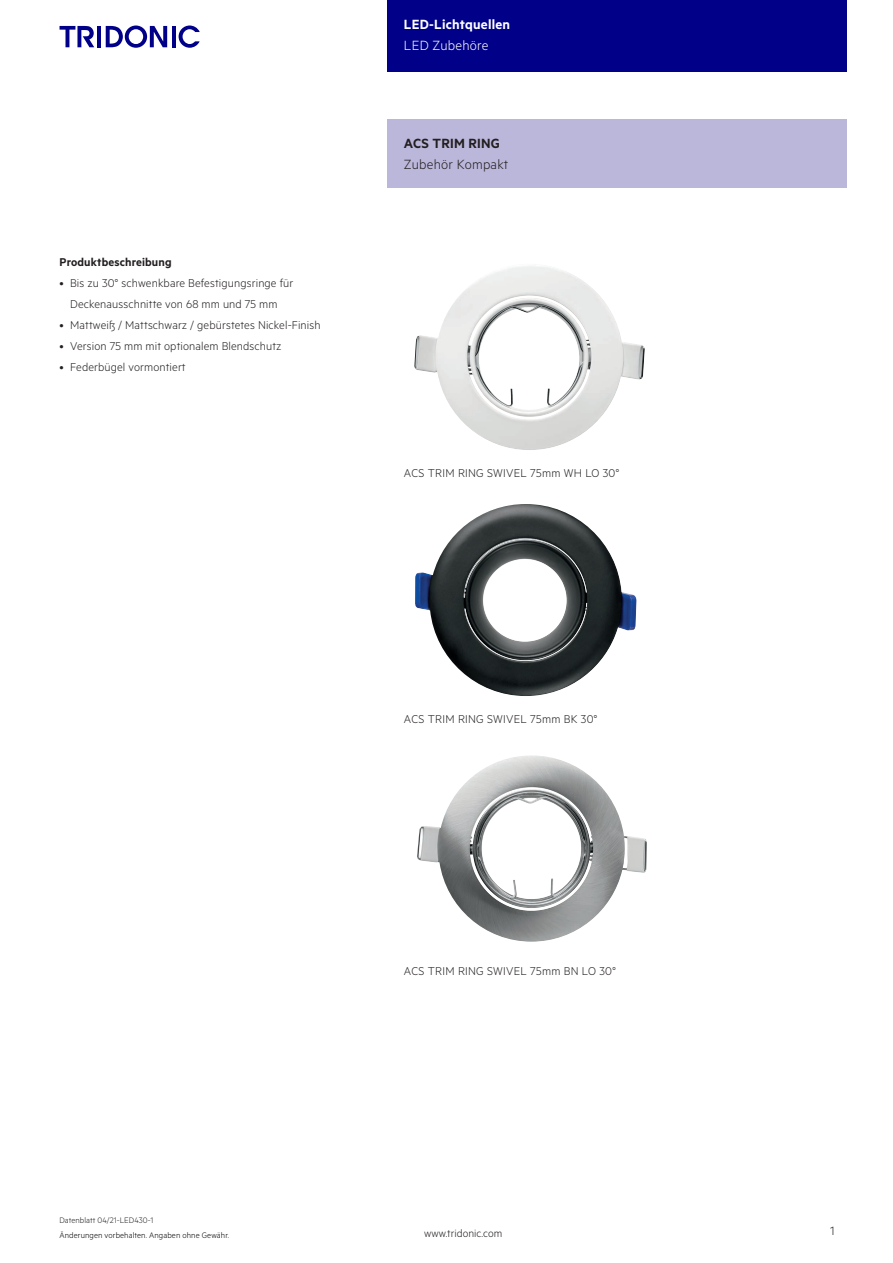
<style>
.page{position:relative;width:893px;height:1263px;background:#fff}
.page>*{position:absolute;margin:0;border:0;box-sizing:border-box;transform-origin:0 0}
.t1{font:15px "Tridonic Metric Print Semi";letter-spacing:.015em;color:#fff}
.t2{font:15px "Tridonic Metric Print Light";letter-spacing:.015em;color:#231f20}
.t3{font:15px "Tridonic Metric Print Light";letter-spacing:.015em;color:#fff}
.t4{font:15px "Tridonic Metric Print Semi";letter-spacing:.015em;color:#231f20}
.t5{font:13.5px "Tridonic Metric Print Light";color:#231f20}
.t6{font:12.75px/21.3px "Tridonic Metric Print Light";letter-spacing:.01em;color:#231f20;text-align:center}
.t7{font:12.75px "Tridonic Metric Print Semi";letter-spacing:.01em;color:#231f20}
.t8{font:12px "Tridonic Metric Print Light";letter-spacing:.005em;color:#231f20}
.t9{font:9px "Tridonic Metric Print Light";letter-spacing:.01em;color:#000}
.t10{font:9px "Tridonic Metric Print Light";letter-spacing:.005em;color:#231f20}
</style>
<div class="page">
<div style="left:387px;top:0;width:459px;height:72px;background:#008"></div>
<hr style="left:97px;top:26px;width:4px;height:21px;background:#008">
<svg style="left:106px;top:26px;width:61px;height:22px"></svg>
<hr style="left:172px;top:26px;width:3px;height:21px;background:#008">
<svg style="left:179px;top:26px;width:21px;height:22px"></svg>
<svg style="left:60px;top:26px;width:34px;height:21px"></svg>
<div style="left:387px;top:119px;width:459px;height:68px;background:#bbb7da"></div>
<img style="left:414px;top:266px;width:231px;height:184px">
<img style="left:415px;top:504px;width:222px;height:192px">
<img style="left:417px;top:755px;width:230px;height:187px">
<p class="t1" style="left:404px;top:15px;width:108px">LED-Lichtquellen</p>
<p class="t3" style="left:404px;top:37px;width:86px">LED Zubehöre</p>
<p class="t7" style="left:60px;top:254px;width:114px">Produktbeschreibung</p>
<p class="t6" style="left:60px;top:272px;width:235px">• Bis zu 30° schwenkbare Befestigungsringe für<br>Deckenausschnitte von 68 mm und 75 mm</p>
<p class="t6" style="left:60px;top:314px;width:263px">• Mattweiß / Mattschwarz / gebürstetes Nickel-Finish</p>
<p class="t6" style="left:60px;top:335px;width:223px">• Version 75 mm mit optionalem Blendschutz</p>
<p class="t6" style="left:60px;top:356px;width:128px">• Federbügel vormontiert</p>
<p class="t4" style="left:404px;top:134px;width:97px">ACS TRIM RING</p>
<p class="t2" style="left:404px;top:156px;width:106px">Zubehör Kompakt</p>
<p class="t6" style="left:404px;top:462px;width:217px">ACS TRIM RING SWIVEL 75mm WH LO 30°</p>
<p class="t6" style="left:404px;top:708px;width:195px">ACS TRIM RING SWIVEL 75mm BK 30°</p>
<p class="t10" style="left:60px;top:1215px;width:96px">Datenblatt 04/21-LED430-1</p>
<p class="t6" style="left:404px;top:959px;width:214px">ACS TRIM RING SWIVEL 75mm BN LO 30°</p>
<p class="t9" style="left:60px;top:1229px;width:171px">Änderungen vorbehalten. Angaben ohne Gewähr.</p>
<p class="t8" style="left:424px;top:1227px;width:80px">www.tridonic.com</p>
<p class="t5" style="left:830px;top:1223px;width:6px">1</p>
</div>
